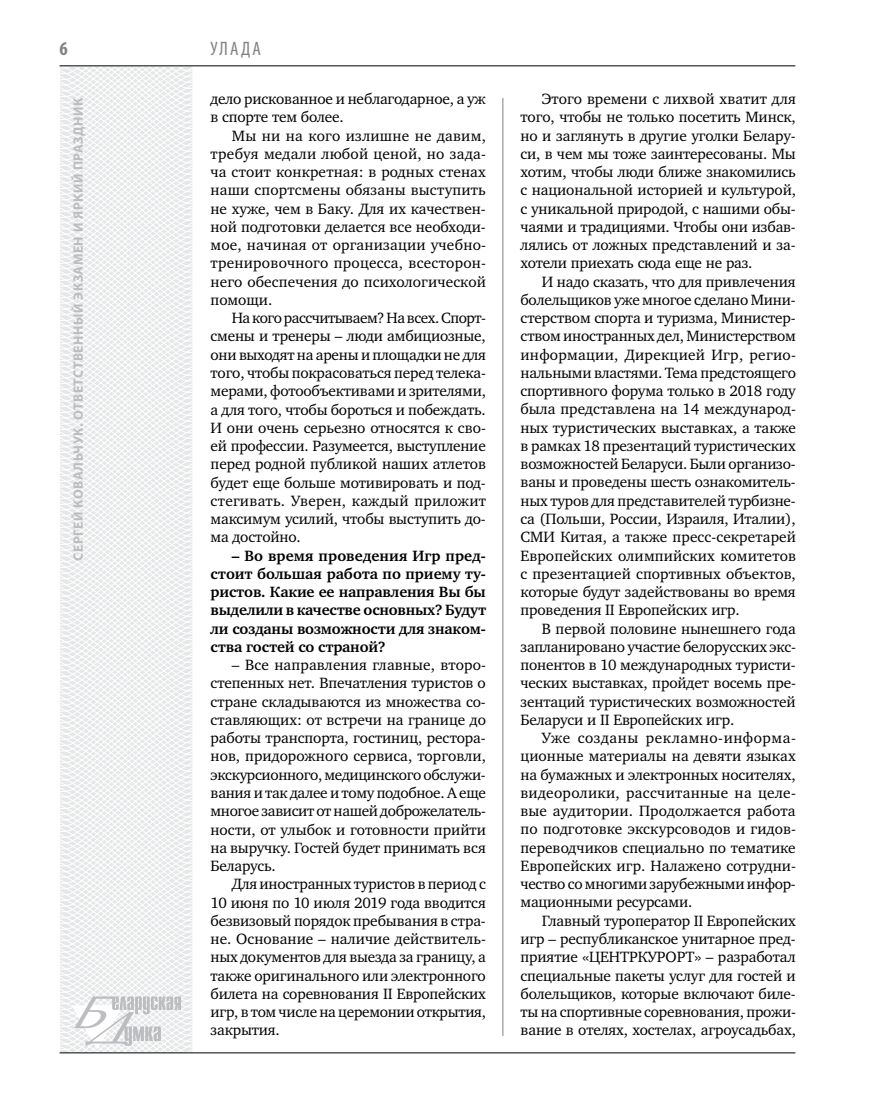
<style>
.page{position:relative;width:872px;height:1106px;background:#fff}
.page>*{position:absolute;margin:0;border:0;box-sizing:border-box;transform-origin:0 0}
.t1{font:condensed 19.5px "Myriad Pro";color:#808285}
.t2{font:700 condensed 19.5px "Myriad Pro";color:#808285}
.t3{font:15.3px/18.3px "Charter C";letter-spacing:-.01em;color:#000;text-align:justify}
.t4{font:700 15.3px/18.3px "Charter C";letter-spacing:-.01em;color:#000;text-align:justify}
.t5{font:700 13.5px "Myriad Pro";letter-spacing:.04em;color:#bcbdc0}
</style>
<div class="page">
<svg style="left:59px;top:65px;width:192px;height:989px"></svg>
<hr style="left:502px;top:98px;width:1px;height:938px;background:#808285">
<hr style="left:60px;top:1052px;width:735px;height:1px;background:#000">
<svg style="left:71px;top:996px;width:110px;height:53px"></svg>
<hr style="left:60px;top:65px;width:735px;height:1px;background:#000">
<p class="t2" style="left:60px;top:37px;width:10px">6</p>
<p class="t1" style="left:210px;top:37px;width:51px">Улада</p>
<p class="t5" style="left:69px;top:560px;width:463px;rotate:-90deg">Сергей КОВАЛЬЧУК. Ответственный экзамен и яркий праздник</p>
<p class="t3" style="left:211px;top:90px;width:277px">дело рискованное и неблагодарное, а уж в спорте тем более.</p>
<p class="t3" style="left:211px;top:126px;width:277px;text-indent:21px">Мы ни на кого излишне не давим, требуя медали любой ценой, но зада&shy;ча стоит конкретная: в родных стенах наши спортсмены обязаны выступить не хуже, чем в Баку. Для их качествен&shy;ной подготовки делается все необходи&shy;мое, начиная от организации учебно&shy;тренировочного процесса, всесторон&shy;него обеспечения до психологической помощи.</p>
<p class="t3" style="left:211px;top:309px;width:277px;text-indent:21px">На кого рассчитываем? На всех. Спорт&shy;смены и тренеры – люди амбициозные, они выходят на арены и площадки не для того, чтобы покрасоваться перед телека&shy;мерами, фотообъективами и зрителями, а для того, чтобы бороться и побеждать.<br>И они очень серьезно относятся к сво&shy;ей профессии. Разумеется, выступление перед родной публикой наших атлетов будет еще больше мотивировать и под&shy;стегивать. Уверен, каждый приложит максимум усилий, чтобы выступить до&shy;ма достойно.</p>
<p class="t4" style="left:211px;top:546px;width:277px;text-indent:21px">– Во время проведения Игр пред&shy;стоит большая работа по приему ту&shy;ристов. Какие ее направления Вы бы выделили в качестве основных? Будут ли созданы возможности для знаком&shy;ства гостей со страной?</p>
<p class="t3" style="left:211px;top:656px;width:277px;text-indent:21px">– Все направления главные, второ&shy;степенных нет. Впечатления туристов о стране складываются из множества со&shy;ставляющих: от встречи на границе до работы транспорта, гостиниц, рестора&shy;нов, придорожного сервиса, торговли, экскурсионного, медицинского обслужи&shy;вания и так далее и тому подобное. А еще многое зависит от нашей доброжелатель&shy;ности, от улыбок и готовности прийти на выручку. Гостей будет принимать вся Беларусь.</p>
<p class="t3" style="left:211px;top:875px;width:277px;text-indent:21px">Для иностранных туристов в период с 10 июня по 10 июля 2019 года вводится безвизовый порядок пребывания в стра&shy;не. Основание – наличие действитель&shy;ных документов для выезда за границу, а также оригинального или электронного билета на соревнования II Европейских игр, в том числе на церемонии открытия, закрытия.</p>
<p class="t3" style="left:520px;top:90px;width:277px;text-indent:21px">Этого времени с лихвой хватит для того, чтобы не только посетить Минск, но и заглянуть в другие уголки Белару&shy;си, в чем мы тоже заинтересованы. Мы хотим, чтобы люди ближе знакомились с национальной историей и культурой, с уникальной природой, с нашими обы&shy;чаями и традициями. Чтобы они избав&shy;лялись от ложных представлений и за&shy;хотели приехать сюда еще не раз.</p>
<p class="t3" style="left:520px;top:272px;width:277px;text-indent:21px">И надо сказать, что для привлечения болельщиков уже многое сделано Мини&shy;стерством спорта и туризма, Министер&shy;ством иностранных дел, Министерством информации, Дирекцией Игр, регио&shy;нальными властями. Тема предстоящего спортивного форума только в 2018 году была представлена на 14 международ&shy;ных туристических выставках, а также в рамках 18 презентаций туристических возможностей Беларуси. Были организо&shy;ваны и проведены шесть ознакомитель&shy;ных туров для представителей турбизне&shy;са (Польши, России, Израиля, Италии), СМИ Китая, а также пресс-секретарей Европейских олимпийских комитетов с презентацией спортивных объектов, которые будут задействованы во время проведения II Европейских игр.</p>
<p class="t3" style="left:520px;top:619px;width:277px;text-indent:21px">В первой половине нынешнего года запланировано участие белорусских экс&shy;понентов в 10 международных туристи&shy;ческих выставках, пройдет восемь пре&shy;зентаций туристических возможностей Беларуси и II Европейских игр.</p>
<p class="t3" style="left:520px;top:729px;width:277px;text-indent:21px">Уже созданы рекламно-информа&shy;ционные материалы на девяти языках на бумажных и электронных носителях, видеоролики, рассчитанные на целе&shy;вые аудитории. Продолжается работа по подготовке экскурсоводов и гидов&shy;переводчиков специально по тематике Европейских игр. Налажено сотрудни&shy;чество со многими зарубежными инфор&shy;мационными ресурсами.</p>
<p class="t3" style="left:520px;top:911px;width:277px;text-indent:21px">Главный туроператор II Европейских игр – республиканское унитарное пред&shy;приятие «ЦЕНТРКУРОРТ» – разработал специальные пакеты услуг для гостей и болельщиков, которые включают биле&shy;ты на спортивные соревнования, прожи&shy;вание в отелях, хостелах, агроусадьбах,</p>
</div>
